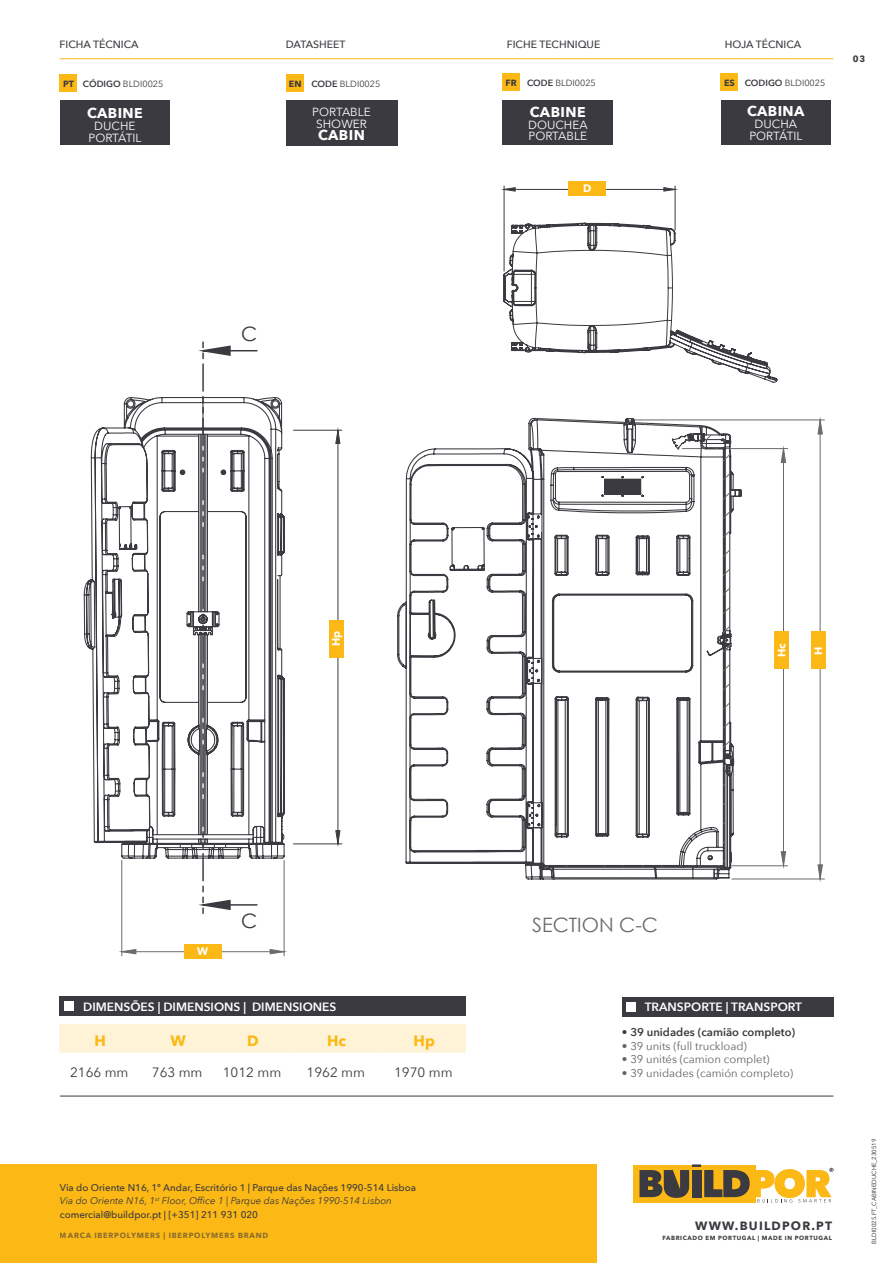
<style>
.page{position:relative;width:893px;height:1263px;background:#fff}
.page>*{position:absolute;margin:0;border:0;box-sizing:border-box;transform-origin:0 0}
.t1{font:19.8px "Century Gothic";color:#6b6b6b}
.t2{font:19.8px "Century Gothic";color:#3b3a40}
.t3{font:700 15px "Avenir Next";color:#fcb814}
.t4{font:700 14.1px "Avenir Next";letter-spacing:.03em;color:#fff}
.t5{font:13.5px "Avenir Next";color:#3b3a40}
.t6{font:600 12px "Avenir Next";color:#fff}
.t7{font:700 12px "Avenir Next";letter-spacing:.1em;color:#3b3a40}
.t8{font:11.85px/11.9px "Avenir Next";color:#fff;text-align:center}
.t9{font:11.25px "Avenir Next";color:#666166}
.t10{font:600 11.25px "Avenir Next";color:#3b3a40}
.t11{font:700 10.8px "Avenir Next";color:#fff}
.t12{font:500 10.5px "Avenir Next";color:#3b3a40}
.t13{font:500 9.75px/13.5px "Avenir Next";color:#3b3a40}
.t14{font:9px "Avenir Next";color:#3b3a40}
.t15{font:700 9px "Avenir Next";color:#3b3a40}
.t16{font:700 7.5px "Avenir Next";letter-spacing:.1em;color:#3b3a40}
.t17{font:700 6px "Avenir Next";letter-spacing:.1em;color:#3b3a40}
.t18{font:6px "Avenir Next";color:#231f20}
.s1{font-weight:700}
.s2{font-weight:600}
.s3{font-weight:400;font-style:italic}
</style>
<div class="page">
<hr style="left:60px;top:58px;width:773px;height:1px;background:#fcb814">
<div style="left:60px;top:100px;width:110px;height:45px;background:#3b3a40"></div>
<div style="left:286px;top:100px;width:111px;height:46px;background:#3b3a40"></div>
<div style="left:503px;top:100px;width:110px;height:45px;background:#3b3a40"></div>
<div style="left:721px;top:100px;width:110px;height:45px;background:#3b3a40"></div>
<hr style="left:203px;top:904px;width:54px;height:2px;background:#3b3a40">
<hr style="left:203px;top:350px;width:54px;height:1px;background:#3b3a40">
<hr style="left:284px;top:860px;width:1px;height:96px;background:#6b6b6b">
<hr style="left:121px;top:860px;width:1px;height:96px;background:#6b6b6b">
<svg style="left:201px;top:342px;width:30px;height:571px"></svg>
<svg style="left:121px;top:948px;width:164px;height:7px"></svg>
<svg style="left:83px;top:396px;width:202px;height:463px"></svg>
<hr style="left:682px;top:448px;width:106px;height:1px;background:#6b6b6b">
<hr style="left:732px;top:865px;width:56px;height:1px;background:#6b6b6b">
<hr style="left:634px;top:419px;width:190px;height:1px;background:#6b6b6b">
<hr style="left:732px;top:878px;width:92px;height:1px;background:#6b6b6b">
<svg style="left:780px;top:419px;width:43px;height:461px"></svg>
<svg style="left:397px;top:419px;width:345px;height:461px"></svg>
<svg style="left:528px;top:417px;width:205px;height:463px"></svg>
<hr style="left:675px;top:186px;width:1px;height:44px;background:#3b3a40">
<hr style="left:504px;top:186px;width:1px;height:85px;background:#3b3a40">
<svg style="left:503px;top:187px;width:173px;height:5px"></svg>
<svg style="left:503px;top:222px;width:275px;height:161px"></svg>
<div style="left:568px;top:181px;width:38px;height:15px;background:#fcb814"></div>
<div style="left:59px;top:1024px;width:407px;height:29px;background:#fef2d7"></div>
<div style="left:59px;top:996px;width:407px;height:20px;background:#3b3a40"></div>
<div style="left:65px;top:1002px;width:9px;height:9px;background:#fff"></div>
<div style="left:622px;top:997px;width:211px;height:19px;background:#3b3a40"></div>
<div style="left:627px;top:1002px;width:9px;height:9px;background:#fff"></div>
<hr style="left:60px;top:1096px;width:773px;height:1px;background:#3b3a40">
<div style="left:184px;top:944px;width:37px;height:15px;background:#fcb814"></div>
<div style="left:811px;top:631px;width:15px;height:38px;background:#fcb814"></div>
<div style="left:774px;top:631px;width:15px;height:38px;background:#fcb814"></div>
<hr style="left:293px;top:430px;width:49px;height:1px;background:#3b3a40">
<hr style="left:293px;top:843px;width:49px;height:1px;background:#3b3a40">
<svg style="left:335px;top:429px;width:6px;height:416px"></svg>
<div style="left:329px;top:620px;width:15px;height:37px;background:#fcb814"></div>
<div style="left:60px;top:74px;width:17px;height:17px;background:#fcb814"></div>
<div style="left:287px;top:74px;width:17px;height:17px;background:#fcb814"></div>
<div style="left:503px;top:74px;width:17px;height:17px;background:#fcb814"></div>
<div style="left:721px;top:74px;width:17px;height:17px;background:#fcb814"></div>
<div style="left:0;top:1165px;width:597px;height:98px;background:#fcb814"></div>
<div style="left:634px;top:1165px;width:122px;height:37px;background:#fcb814"></div>
<svg style="left:639px;top:1165px;width:194px;height:37px"></svg>
<p class="t12" style="left:60px;top:35px;width:80px">FICHA TÉCNICA</p>
<p class="t12" style="left:286px;top:35px;width:61px">DATASHEET</p>
<p class="t12" style="left:507px;top:35px;width:95px">FICHE TECHNIQUE</p>
<p class="t12" style="left:725px;top:35px;width:78px">HOJA TÉCNICA</p>
<p class="t14" style="left:63px;top:76px;width:102px"><span class="s1">PT</span> <span class="s2">CÓDIGO</span> BLDI0025</p>
<p class="t14" style="left:289px;top:76px;width:93px"><span class="s1">EN</span> <span class="s2">CODE</span> BLDI0025</p>
<p class="t14" style="left:506px;top:75px;width:92px"><span class="s1">FR</span> <span class="s2">CODE</span> BLDI0025</p>
<p class="t14" style="left:724px;top:75px;width:103px"><span class="s1">ES</span> <span class="s2">CODIGO</span> BLDI0025</p>
<h3 class="t4" style="left:87px;top:101px;width:57px">CABINE</h3>
<p class="t8" style="left:88px;top:119px;width:55px">DUCHE<br>PORTÁTIL</p>
<p class="t8" style="left:312px;top:106px;width:60px">PORTABLE<br>SHOWER</p>
<h3 class="t4" style="left:318px;top:123px;width:48px">CABIN</h3>
<h3 class="t4" style="left:530px;top:100px;width:57px">CABINE</h3>
<p class="t8" style="left:528px;top:118px;width:61px;text-align:left">DOUCHEA<br>PORTABLE</p>
<p class="t11" style="left:583px;top:179px;width:10px">D</p>
<h3 class="t4" style="left:747px;top:99px;width:59px">CABINA</h3>
<p class="t8" style="left:749px;top:117px;width:55px">DUCHA<br>PORTÁTIL</p>
<p class="t15" style="left:853px;top:51px;width:14px">03</p>
<h1 class="t2" style="left:241px;top:320px;width:18px">C</h1>
<p class="t11" style="left:327px;top:646px;width:17px;rotate:-90deg">Hp</p>
<p class="t11" style="left:772px;top:657px;width:15px;rotate:-90deg">Hc</p>
<p class="t11" style="left:809px;top:654px;width:10px;rotate:-90deg">H</p>
<p class="t11" style="left:197px;top:942px;width:13px">W</p>
<h1 class="t2" style="left:241px;top:907px;width:18px">C</h1>
<h1 class="t1" style="left:532px;top:911px;width:127px">SECTION C-C</h1>
<p class="t6" style="left:83px;top:997px;width:255px">DIMENSÕES | DIMENSIONS | DIMENSIONES</p>
<p class="t6" style="left:645px;top:997px;width:159px">TRANSPORTE | TRANSPORT</p>
<p class="t10" style="left:622px;top:1022px;width:175px">• 39 unidades (camião completo)</p>
<p class="t9" style="left:622px;top:1036px;width:127px">• 39 units (full truckload)</p>
<p class="t9" style="left:622px;top:1050px;width:149px">• 39 unités (camion complet)</p>
<p class="t9" style="left:622px;top:1063px;width:173px">• 39 unidades (camión completo)</p>
<h2 class="t3" style="left:94px;top:1028px;width:13px">H</h2>
<h2 class="t3" style="left:170px;top:1028px;width:17px">W</h2>
<h2 class="t3" style="left:247px;top:1028px;width:13px">D</h2>
<h2 class="t3" style="left:327px;top:1028px;width:21px">Hc</h2>
<h2 class="t3" style="left:414px;top:1028px;width:23px">Hp</h2>
<h3 class="t5" style="left:70px;top:1061px;width:60px">2166 mm</h3>
<h3 class="t5" style="left:152px;top:1061px;width:52px">763 mm</h3>
<h3 class="t5" style="left:223px;top:1061px;width:60px">1012 mm</h3>
<h3 class="t5" style="left:306px;top:1061px;width:60px">1962 mm</h3>
<h3 class="t5" style="left:394px;top:1061px;width:60px">1970 mm</h3>
<p class="t13" style="left:60px;top:1180px;width:358px">Via do Oriente N16, 1º Andar, Escritório 1 | Parque das Nações 1990-514 Lisboa<br><span class="s3">Via do Oriente N16, 1</span><sup>st</sup> <span class="s3">Floor, Office 1 | Parque das Nações 1990-514 Lisbon </span>comercial@buildpor.pt | [+351] 211 931 020</p>
<p class="t7" style="left:695px;top:1215px;width:138px">WWW.BUILDPOR.PT</p>
<p class="t16" style="left:60px;top:1229px;width:210px">MARCA IBERPOLYMERS | IBERPOLYMERS BRAND</p>
<p class="t17" style="left:662px;top:1233px;width:171px">FABRICADO EM PORTUGAL | MADE IN PORTUGAL</p>
<p class="t18" style="left:869px;top:1244px;width:107px;rotate:-90deg">BLDI0025.FT_CABINEDUCHE_230519</p>
</div>
